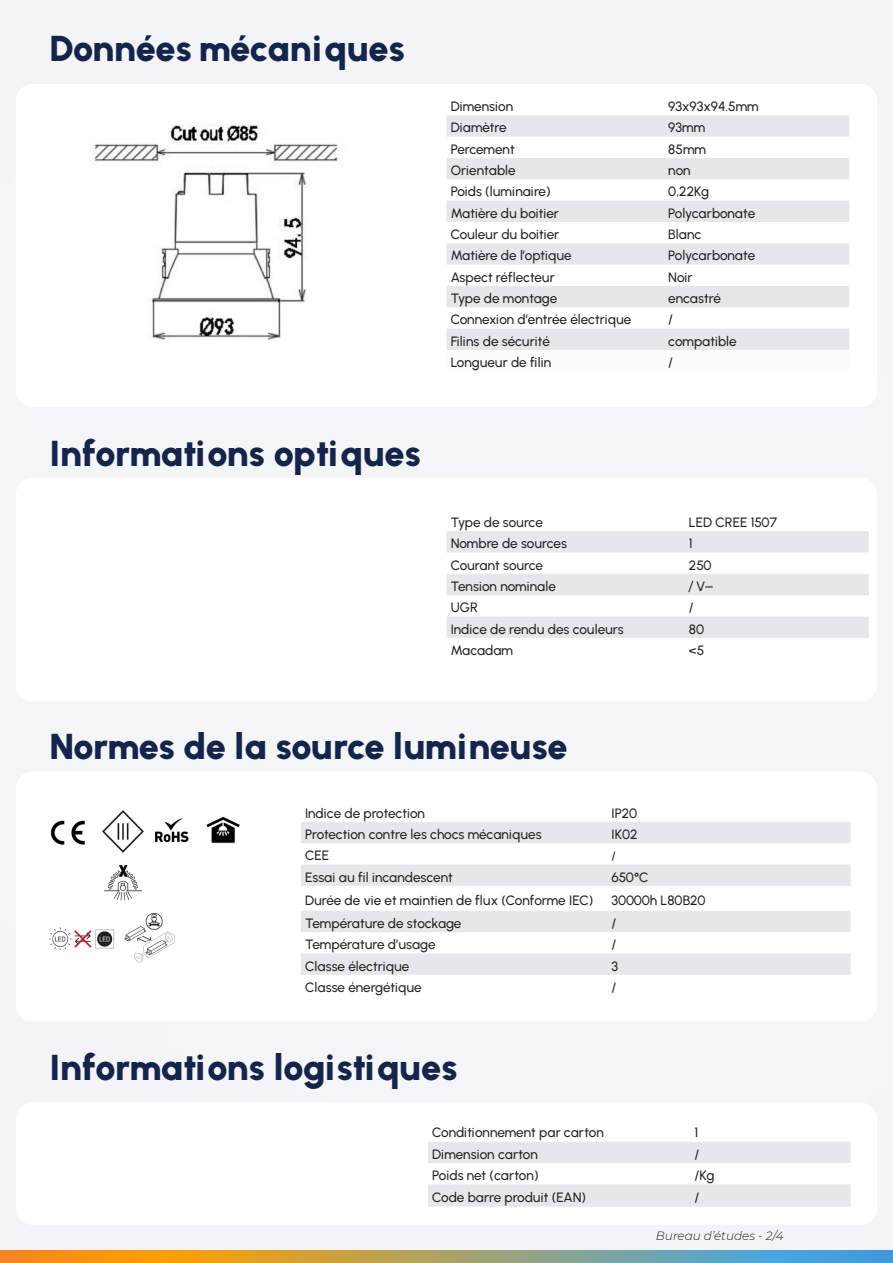
<style>
.page{position:relative;width:893px;height:1263px;background:#f4f5f6}
.page>*{position:absolute;margin:0;border:0;box-sizing:border-box;transform-origin:0 0}
.t1{font:900 36px "Urbanist";letter-spacing:-.01em;color:#15244b}
.Texte_courant{font:500 13.5px "Urbanist";letter-spacing:-.005em;color:#231f20}
.Texte_courant-2{font:italic 300 12px "Montserrat";color:#231f20}
.Texte_courant-3{font:500 12px "Montserrat";color:#231f20}
.Texte_courant-4{font:500 12px "Urbanist";color:#231f20}
.s1{font-family:"Urbanist";font-size:13.5px}
.s2{font-family:"Cambria Math";font-weight:400;font-size:13.5px}
</style>
<div class="page">
<div style="left:16px;top:84px;width:861px;height:323px;background:#fff;border-radius:17px"></div>
<div style="left:16px;top:771px;width:861px;height:251px;background:#fff;border-radius:17px"></div>
<div style="left:16px;top:478px;width:861px;height:224px;background:#fff;border-radius:17px"></div>
<div style="left:16px;top:1102px;width:861px;height:123px;background:#fff;border-radius:17px"></div>
<svg style="left:446px;top:531px;width:423px;height:107px;fill:#e6e7e9"></svg>
<svg style="left:428px;top:1142px;width:422px;height:65px"></svg>
<svg style="left:301px;top:822px;width:549px;height:153px;fill:#e6e7e9"></svg>
<div style="left:446px;top:115px;width:403px;height:22px;background:#e6e7e9"></div>
<svg style="left:446px;top:158px;width:403px;height:192px;fill:#e6e7e9"></svg>
<svg style="left:0;top:1251px;width:893px;height:12px;background:#a79e6c"></svg>
<img style="left:93px;top:123px;width:245px;height:217px">
<img style="left:102px;top:810px;width:42px;height:91px">
<img style="left:155px;top:818px;width:34px;height:25px">
<img style="left:50px;top:820px;width:35px;height:25px">
<img style="left:50px;top:928px;width:64px;height:22px">
<img style="left:124px;top:913px;width:51px;height:50px">
<img style="left:206px;top:816px;width:34px;height:28px">
<p class="t1" style="left:50px;top:27px;width:357px">Données mécaniques</p>
<p class="t1" style="left:50px;top:431px;width:373px">Informations optiques</p>
<p class="Texte_courant" style="left:451px;top:98px;width:64px">Dimension</p>
<p class="Texte_courant" style="left:668px;top:98px;width:92px">93x93x94.5mm</p>
<p class="Texte_courant" style="left:451px;top:120px;width:57px">Diamètre</p>
<p class="Texte_courant" style="left:668px;top:120px;width:39px">93mm</p>
<p class="Texte_courant" style="left:451px;top:141px;width:65px">Percement</p>
<p class="Texte_courant" style="left:668px;top:141px;width:39px">85mm</p>
<p class="Texte_courant" style="left:451px;top:162px;width:66px">Orientable</p>
<p class="Texte_courant" style="left:668px;top:162px;width:24px">non</p>
<p class="Texte_courant" style="left:451px;top:184px;width:101px">Poids (luminaire)</p>
<p class="Texte_courant" style="left:668px;top:184px;width:42px">0,22Kg</p>
<p class="Texte_courant" style="left:451px;top:205px;width:110px">Matière du boitier</p>
<p class="Texte_courant" style="left:668px;top:205px;width:88px">Polycarbonate</p>
<p class="Texte_courant" style="left:451px;top:226px;width:110px">Couleur du boitier</p>
<p class="Texte_courant" style="left:668px;top:226px;width:35px">Blanc</p>
<p class="Texte_courant" style="left:451px;top:248px;width:122px">Matière de l’optique</p>
<p class="Texte_courant" style="left:668px;top:248px;width:88px">Polycarbonate</p>
<p class="Texte_courant" style="left:451px;top:269px;width:106px">Aspect réflecteur</p>
<p class="Texte_courant" style="left:668px;top:269px;width:26px">Noir</p>
<p class="Texte_courant" style="left:451px;top:290px;width:108px">Type de montage</p>
<p class="Texte_courant" style="left:668px;top:290px;width:54px">encastré</p>
<p class="Texte_courant" style="left:451px;top:312px;width:182px">Connexion d’entrée électrique</p>
<p class="Texte_courant" style="left:668px;top:312px;width:6px">/</p>
<p class="Texte_courant" style="left:451px;top:333px;width:101px">Filins de sécurité</p>
<p class="Texte_courant" style="left:668px;top:333px;width:70px">compatible</p>
<p class="Texte_courant" style="left:451px;top:354px;width:102px">Longueur de filin</p>
<p class="Texte_courant" style="left:668px;top:354px;width:6px">/</p>
<p class="Texte_courant" style="left:451px;top:514px;width:94px">Type de source</p>
<p class="Texte_courant" style="left:689px;top:514px;width:90px">LED CREE 1507</p>
<p class="Texte_courant" style="left:451px;top:535px;width:118px">Nombre de sources</p>
<p class="Texte_courant" style="left:689px;top:535px;width:5px">1</p>
<p class="Texte_courant" style="left:451px;top:557px;width:94px">Courant source</p>
<p class="Texte_courant" style="left:689px;top:557px;width:24px">250</p>
<p class="Texte_courant" style="left:451px;top:578px;width:107px">Tension nominale</p>
<p class="Texte_courant-3" style="left:689px;top:578px;width:26px">/ <span class="s1">V</span><span class="s2">⎓</span></p>
<p class="Texte_courant" style="left:451px;top:599px;width:29px">UGR</p>
<p class="Texte_courant" style="left:689px;top:599px;width:6px">/</p>
<p class="Texte_courant" style="left:451px;top:621px;width:175px">Indice de rendu des couleurs</p>
<p class="Texte_courant" style="left:689px;top:621px;width:17px">80</p>
<p class="Texte_courant" style="left:451px;top:642px;width:64px">Macadam</p>
<p class="Texte_courant" style="left:689px;top:642px;width:17px">&lt;5</p>
<p class="t1" style="left:50px;top:725px;width:519px">Normes de la source lumineuse</p>
<p class="Texte_courant" style="left:305px;top:805px;width:122px">Indice de protection</p>
<p class="Texte_courant" style="left:611px;top:805px;width:27px">IP20</p>
<p class="Texte_courant" style="left:305px;top:826px;width:238px">Protection contre les chocs mécaniques</p>
<p class="Texte_courant" style="left:611px;top:826px;width:28px">IK02</p>
<p class="Texte_courant" style="left:305px;top:847px;width:26px">CEE</p>
<p class="Texte_courant-4" style="left:611px;top:848px;width:6px">/</p>
<p class="Texte_courant" style="left:305px;top:869px;width:149px">Essai au fil incandescent</p>
<p class="Texte_courant" style="left:611px;top:869px;width:39px">650°C</p>
<p class="Texte_courant" style="left:305px;top:892px;width:290px">Durée de vie et maintien de flux (Conforme IEC)</p>
<p class="Texte_courant" style="left:611px;top:892px;width:96px">30000h L80B20</p>
<p class="Texte_courant" style="left:305px;top:915px;width:158px">Température de stockage</p>
<p class="Texte_courant" style="left:611px;top:915px;width:6px">/</p>
<p class="Texte_courant" style="left:305px;top:936px;width:132px">Température d’usage</p>
<p class="Texte_courant" style="left:611px;top:936px;width:6px">/</p>
<p class="Texte_courant" style="left:305px;top:958px;width:106px">Classe électrique</p>
<p class="Texte_courant" style="left:611px;top:958px;width:8px">3</p>
<p class="Texte_courant" style="left:305px;top:979px;width:118px">Classe énergétique</p>
<p class="Texte_courant" style="left:611px;top:979px;width:6px">/</p>
<p class="t1" style="left:50px;top:1045px;width:409px">Informations logistiques</p>
<p class="Texte_courant" style="left:432px;top:1124px;width:173px">Conditionnement par carton</p>
<p class="Texte_courant" style="left:694px;top:1124px;width:5px">1</p>
<p class="Texte_courant" style="left:432px;top:1146px;width:107px">Dimension carton</p>
<p class="Texte_courant" style="left:694px;top:1146px;width:6px">/</p>
<p class="Texte_courant" style="left:432px;top:1167px;width:108px">Poids net (carton)</p>
<p class="Texte_courant" style="left:694px;top:1167px;width:21px">/Kg</p>
<p class="Texte_courant" style="left:432px;top:1189px;width:155px">Code barre produit (EAN)</p>
<p class="Texte_courant" style="left:694px;top:1189px;width:6px">/</p>
<p class="Texte_courant-2" style="left:656px;top:1228px;width:129px">Bureau d’études - 2/4</p>
</div>
